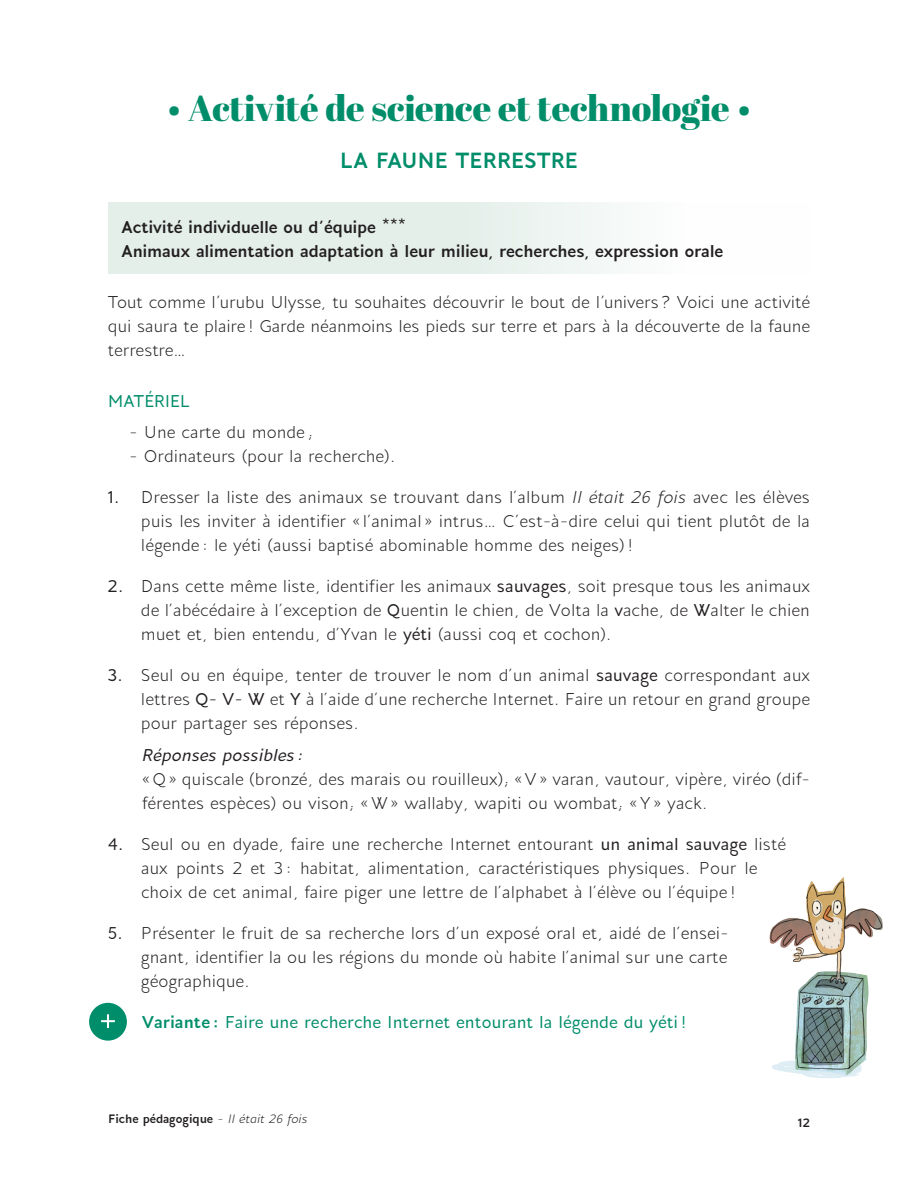
<style>
.page{position:relative;width:918px;height:1188px;background:#fff}
.page>*{position:absolute;margin:0;border:0;box-sizing:border-box;transform-origin:0 0}
.t1{font:36px "Abril Fatface";letter-spacing:-.01em;color:#008d6a}
.t2{font:700 27px "Andis";letter-spacing:-.005em;color:#008d6a}
.t3{font:21px/24px "Andis";color:#231f20;text-align:justify}
.t4{font:700 21px/24px "Andis";letter-spacing:-.005em;color:#231f20}
.t5{font:500 21px "Andis";color:#008d6a}
.t6{font:italic 500 21px "Andis";color:#231f20}
.t7{font:700 15px "Andis";color:#231f20}
.s1{font-weight:500}
.s2{font-style:italic}
.s3{font-weight:700}
.s4{font-weight:400}
.s5{font-weight:400;font-style:italic}
</style>
<div class="page">
<div style="left:108px;top:202px;width:702px;height:72px;background:linear-gradient(to right,#dceae4,#fdfdfd)"></div>
<div style="left:89px;top:1003px;width:38px;height:38px;background:#008d6a;border-radius:50%"></div>
<svg style="left:101px;top:1014px;width:14px;height:14px"></svg>
<img style="left:769px;top:877px;width:114px;height:201px">
<h1 class="t1" style="left:167px;top:83px;width:586px">• Activité de science et technologie •</h1>
<p class="t2" style="left:340px;top:144px;width:240px">LA FAUNE TERRESTRE</p>
<p class="t4" style="left:122px;top:214px;width:603px">Activité individuelle ou d’équipe ***<br>Animaux alimentation adaptation à leur milieu, recherches, expression orale</p>
<p class="t3" style="left:108px;top:290px;width:704px">Tout comme l’urubu Ulysse, tu souhaites découvrir le bout de l’univers ? Voici une activité qui saura te plaire ! Garde néanmoins les pieds sur terre et pars à la découverte de la faune terrestre…</p>
<p class="t5" style="left:108px;top:388px;width:84px">MATÉRIEL</p>
<p class="t3" style="left:129px;top:419px;width:186px">- Une carte du monde ;</p>
<p class="t3" style="left:129px;top:443px;width:268px">- Ordinateurs (pour la recherche).</p>
<p class="t3" style="left:141px;top:484px;width:671px;text-indent:-33px"><span class="s1">1.</span> Dresser la liste des animaux se trouvant dans l’album <span class="s2">Il était 26 fois</span> avec les élèves puis les inviter à identifier «l’animal» intrus… C’est-à-dire celui qui tient plutôt de la légende : le yéti (aussi baptisé abominable homme des neiges)!</p>
<p class="t3" style="left:141px;top:573px;width:671px;text-indent:-33px"><span class="s1">2.</span> Dans cette même liste, identifier les animaux <span class="s1">sauvages</span>, soit presque tous les animaux de l’abécédaire à l’exception de <span class="s1">Q</span>uentin le chien, de Volta la <span class="s1">v</span>ache, de <span class="s1">W</span>alter le chien muet et, bien entendu, d’Yvan le <span class="s1">yéti</span> (aussi coq et cochon).</p>
<p class="t3" style="left:141px;top:662px;width:671px;text-indent:-33px"><span class="s1">3.</span> Seul ou en équipe, tenter de trouver le nom d’un animal <span class="s1">sauvage</span> correspondant aux lettres <span class="s1">Q- V- W</span> et <span class="s1">Y</span> à l’aide d’une recherche Internet. Faire un retour en grand groupe pour partager ses réponses.</p>
<p class="t6" style="left:142px;top:742px;width:163px">Réponses possibles:</p>
<p class="t3" style="left:142px;top:767px;width:669px">«Q» quiscale (bronzé, des marais ou rouilleux); «V» varan, vautour, vipère, viréo (dif&shy;férentes espèces) ou vison; «W» wallaby, wapiti ou wombat; «Y» yack.</p>
<p class="t3" style="left:141px;top:832px;width:647px;text-align:left;text-indent:-33px"><span class="s1">4.</span> Seul ou en dyade, faire une recherche Internet entourant <span class="s1">un animal sauvage</span> listé aux points 2 et 3 : habitat, alimentation, caractéristiques physiques. Pour le choix de cet animal, faire piger une lettre de l’alphabet à l’élève ou l’équipe !</p>
<p class="t3" style="left:141px;top:921px;width:589px;text-indent:-33px"><span class="s1">5.</span> Présenter le fruit de sa recherche lors d’un exposé oral et, aidé de l’ensei&shy;gnant, identifier la ou les régions du monde où habite l’animal sur une carte géographique.</p>
<p class="t5" style="left:142px;top:1008px;width:546px"><span class="s3">Variante :</span> Faire une recherche Internet entourant la légende du yéti!</p>
<p class="t7" style="left:108px;top:1109px;width:201px">Fiche pédagogique <span class="s4">-</span> <span class="s5">Il était 26 fois</span></p>
<p class="t7" style="left:798px;top:1113px;width:14px">12</p>
</div>
